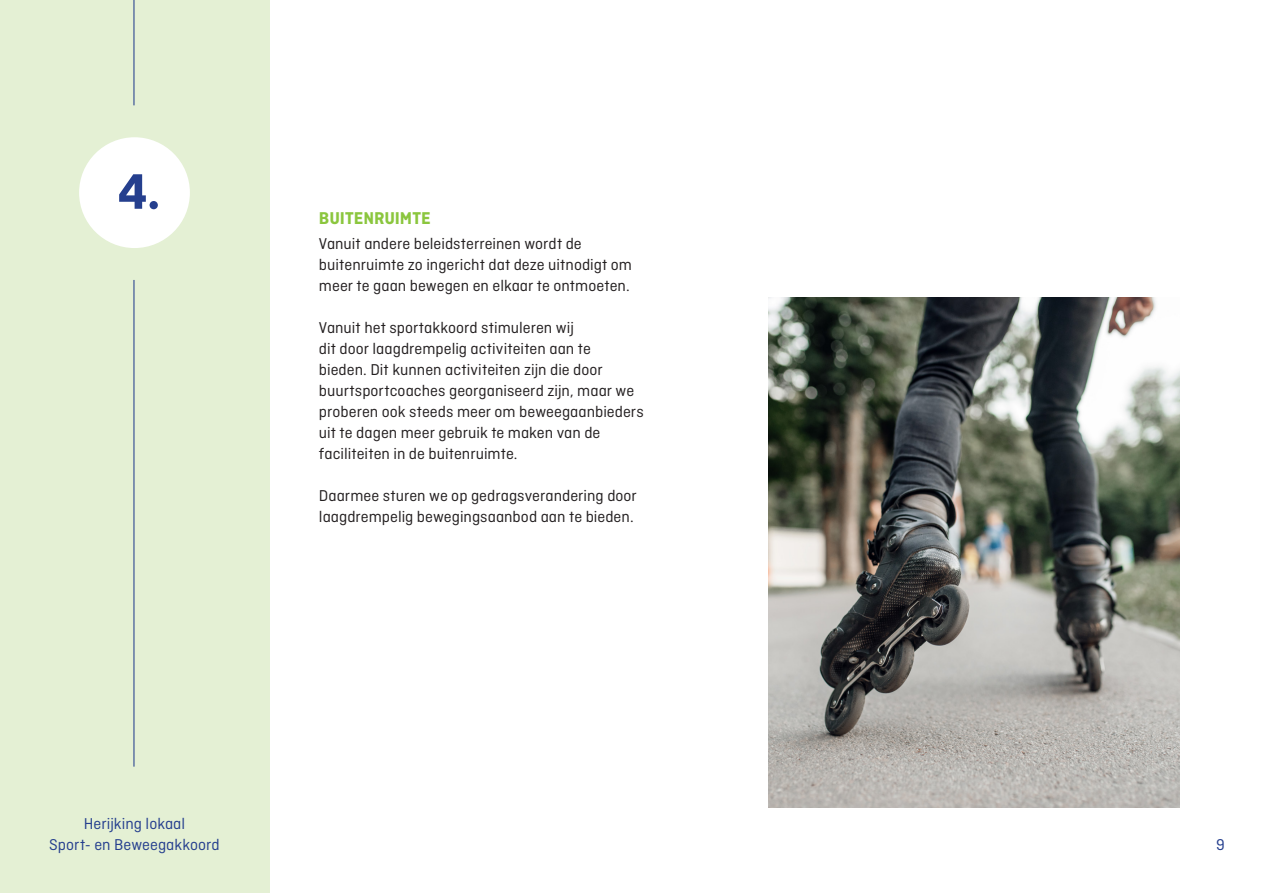
<style>
.page{position:relative;width:1263px;height:893px;background:#fff}
.page>*{position:absolute;margin:0;border:0;box-sizing:border-box;transform-origin:0 0}
.titel{font:700 52.5px "Ciutadella";color:#253f8e}
.stubitel{font:700 18px "Ciutadella";color:#8bc63e}
.brood{font:16.5px/21px "Ciutadella";color:#231f20}
.t1{font:16.5px/21px "Ciutadella";color:#253f8e;text-align:center}
</style>
<div class="page">
<div style="left:0;top:0;width:269px;height:893px;background:#e4f0d4"></div>
<div style="left:79px;top:137px;width:111px;height:111px;background:#fff;border-radius:50%"></div>
<hr style="left:133px;top:280px;width:1px;height:487px;background:#253f8e">
<hr style="left:133px;top:0;width:1px;height:105px;background:#253f8e">
<img style="left:768px;top:298px;width:411px;height:510px">
<p class="titel" style="left:118px;top:161px;width:44px">4.</p>
<p class="stubitel" style="left:319px;top:207px;width:113px">BUITENRUIMTE</p>
<p class="brood" style="left:319px;top:233px;width:315px">Vanuit andere beleidsterreinen wordt de buitenruimte zo ingericht dat deze uitnodigt om meer te gaan bewegen en elkaar te ontmoeten.</p>
<p class="brood" style="left:319px;top:317px;width:326px">Vanuit het sportakkoord stimuleren wij<br>dit door laagdrempelig activiteiten aan te<br>bieden. Dit kunnen activiteiten zijn die door buurtsportcoaches georganiseerd zijn, maar we proberen ook steeds meer om beweegaanbieders uit te dagen meer gebruik te maken van de faciliteiten in de buitenruimte.</p>
<p class="brood" style="left:319px;top:485px;width:319px">Daarmee sturen we op gedragsverandering door laagdrempelig bewegingsaanbod aan te bieden.</p>
<p class="t1" style="left:49px;top:813px;width:172px">Herijking lokaal<br>Sport- en Beweegakkoord</p>
<p class="t1" style="left:1216px;top:834px;width:10px">9</p>
</div>
